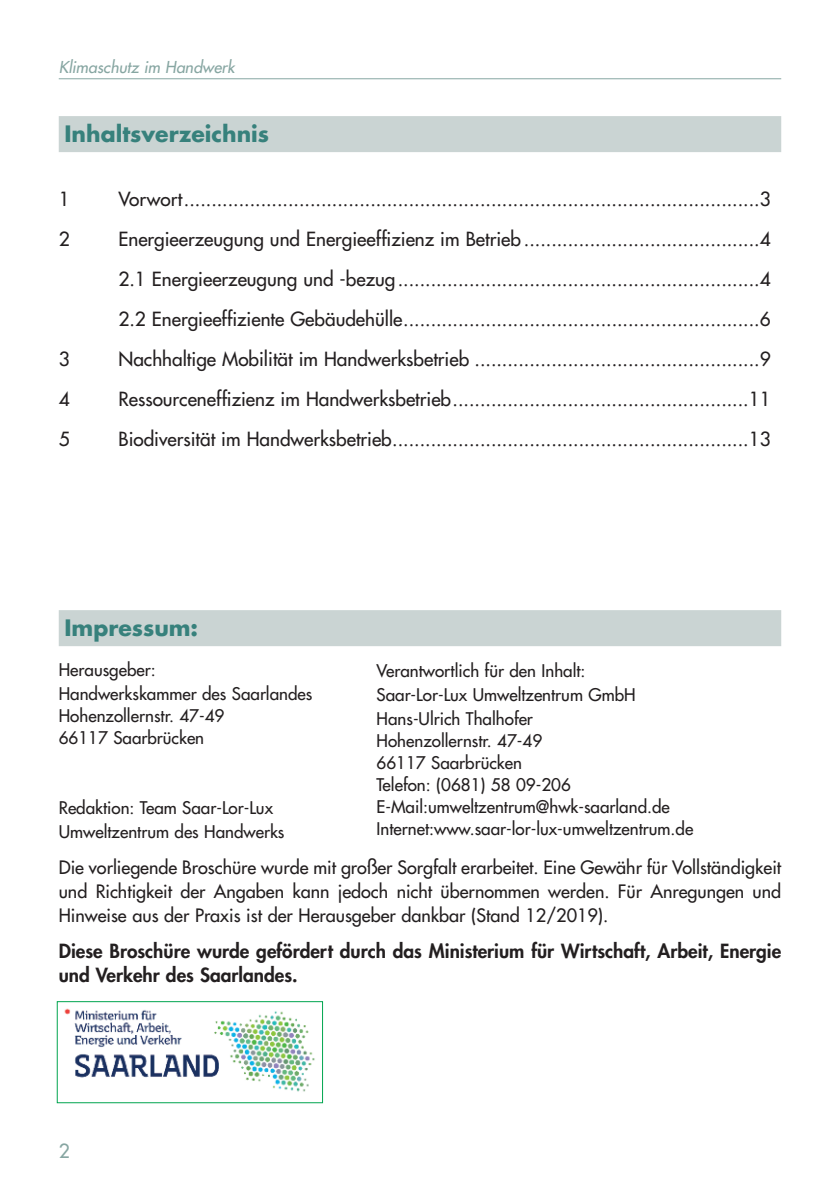
<style>
.page{position:relative;width:840px;height:1191px;background:#fff}
.page>*{position:absolute;margin:0;border:0;box-sizing:border-box;transform-origin:0 0}
.t1{font:700 22px "Futura";color:#37817c}
.t2{font:19px/40px "Futura";color:#231f20;text-align:justify}
.t3{font:800 19px/24px "Futura";color:#231f20}
.t4{font:19px "Futura";color:#87a6a2}
.t5{font:18px/24px "Futura";color:#231f20;text-align:justify}
.t6{font:17px/22px "Futura";color:#231f20}
.t7{font:italic 16px "Futura";color:#87a6a2}
</style>
<div class="page">
<hr style="left:59px;top:78px;width:721px;height:1px;background:#87a6a2">
<div style="left:59px;top:116px;width:721px;height:36px;background:#cad4d3"></div>
<div style="left:59px;top:610px;width:721px;height:36px;background:#cad4d3"></div>
<img style="left:64px;top:1008px;width:251px;height:84px">
<div style="left:57px;top:1001px;width:266px;height:102px;border:1px solid #00a54f"></div>
<p class="t7" style="left:59px;top:59px;width:177px">Klimaschutz im Handwerk</p>
<p class="t1" style="left:64px;top:123px;width:206px">Inhaltsverzeichnis</p>
<p class="t2" style="left:59px;top:180px;width:12px">1</p>
<p class="t2" style="left:118px;top:180px;width:653px">Vorwort.........................................................................................................3</p>
<p class="t2" style="left:59px;top:220px;width:12px">2</p>
<p class="t2" style="left:118px;top:220px;width:653px">Energieerzeugung und Energieeffizienz im Betrieb ...........................................4<br>2.1 Energieerzeugung und -bezug..................................................................4<br>2.2 Energieeffiziente Gebäudehülle.................................................................6</p>
<p class="t2" style="left:59px;top:340px;width:12px">3</p>
<p class="t2" style="left:118px;top:340px;width:653px">Nachhaltige Mobilität im Handwerksbetrieb ....................................................9</p>
<p class="t2" style="left:59px;top:380px;width:12px">4</p>
<p class="t2" style="left:118px;top:380px;width:653px">Ressourceneffizienz im Handwerksbetrieb......................................................11</p>
<p class="t2" style="left:59px;top:420px;width:12px">5</p>
<p class="t2" style="left:118px;top:420px;width:653px">Biodiversität im Handwerksbetrieb.................................................................13</p>
<p class="t1" style="left:64px;top:617px;width:135px">Impressum:</p>
<p class="t6" style="left:59px;top:658px;width:255px;line-height:24px">Herausgeber:<br>Handwerkskammer des Saarlandes</p>
<p class="t6" style="left:59px;top:705px;width:167px">Hohenzollernstr. 47-49<br>66117 Saarbrücken</p>
<p class="t6" style="left:376px;top:659px;width:260px;line-height:24px">Verantwortlich für den Inhalt:<br>Saar-Lor-Lux Umweltzentrum GmbH<br>Hans-Ulrich Thalhofer</p>
<p class="t6" style="left:376px;top:730px;width:318px">Hohenzollernstr. 47-49<br>66117 Saarbrücken<br>Telefon: (0681) 58 09-206<br>E-Mail:umweltzentrum@hwk-saarland.de<br>Internet:www.saar-lor-lux-umweltzentrum.de</p>
<p class="t6" style="left:59px;top:796px;width:227px;line-height:24px">Redaktion: Team Saar-Lor-Lux<br>Umweltzentrum des Handwerks</p>
<p class="t5" style="left:59px;top:856px;width:723px">Die vorliegende Broschüre wurde mit großer Sorgfalt erarbeitet. Eine Gewähr für Vollständigkeit und Richtigkeit der Angaben kann jedoch nicht übernommen werden. Für Anregungen und Hinweise aus der Praxis ist der Herausgeber dankbar (Stand 12/2019).</p>
<p class="t3" style="left:59px;top:940px;width:723px">Diese Broschüre wurde gefördert durch das Ministerium für Wirtschaft, Arbeit, Energie und Verkehr des Saarlandes.</p>
<p class="t4" style="left:59px;top:1142px;width:12px">2</p>
</div>
